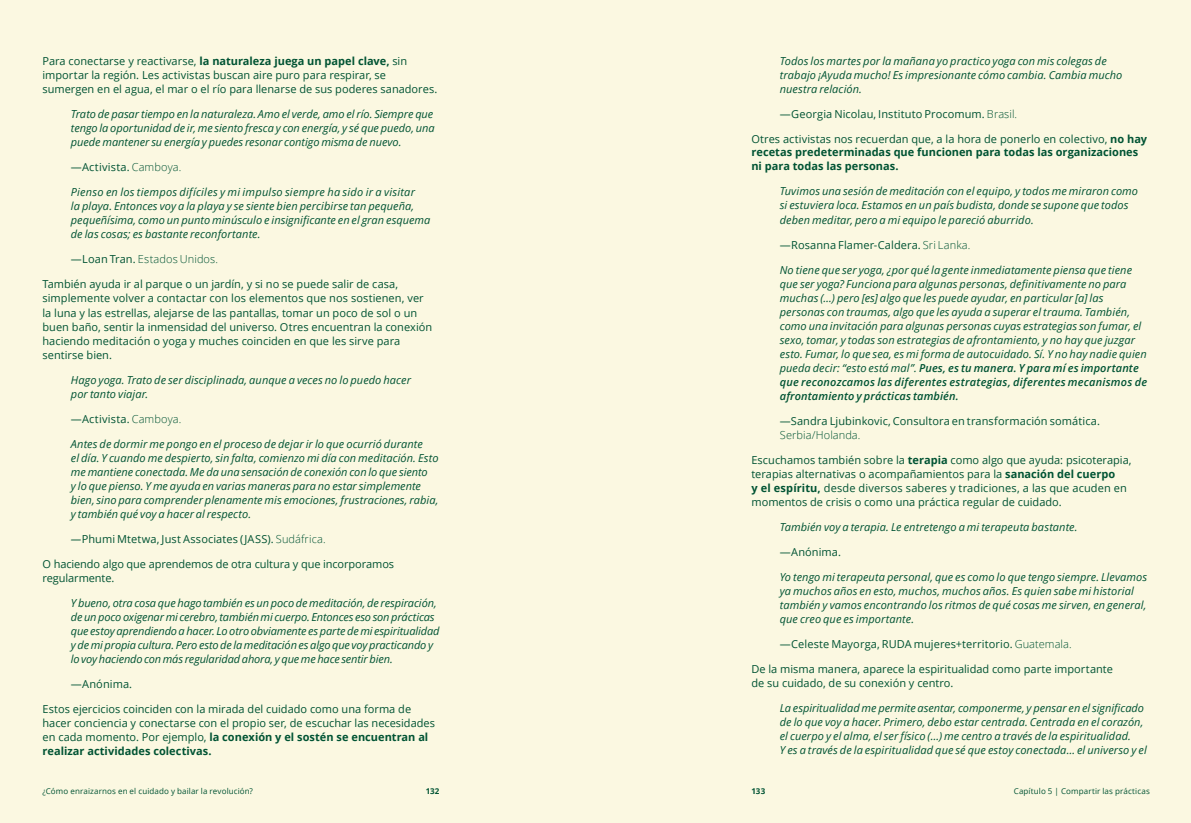
<style>
.page{position:relative;width:1191px;height:823px;background:#fff}
.page>*{position:absolute;margin:0;border:0;box-sizing:border-box;transform-origin:0 0}
.t1{font:italic 11px/14px "Open Sans";letter-spacing:.005em;color:#005333}
.t2{font:11px/14px "Open Sans";color:#005333}
.t3{font:700 11px/13px "Open Sans";color:#005333}
.t4{font:300 11px "Open Sans";letter-spacing:.01em;color:#005333}
.t5{font:11px "Open Sans";letter-spacing:.025em;color:#005333}
.t6{font:8px "Open Sans";letter-spacing:.015em;color:#005333}
.t7{font:700 8px "Open Sans";letter-spacing:.01em;color:#005333}
.s1{font-weight:700}
.s2{font-weight:300}
.s3{font-weight:400}
.s4{font-style:italic}
.s5{font-weight:600}
</style>
<div class="page">
<div style="left:0;top:0;width:1191px;height:822px;background:#fbf8e1"></div>
<p class="t2" style="left:43px;top:54px;width:396px">Para conectarse y reactivarse, <span class="s1">la naturaleza juega un papel clave,</span> sin importar la región. Les activistas buscan aire puro para respirar, se sumergen en el agua, el mar o el río para llenarse de sus poderes sanadores.</p>
<p class="t1" style="left:71px;top:107px;width:365px">Trato de pasar tiempo en la naturaleza. Amo el verde, amo el río. Siempre que tengo la oportunidad de ir, me siento fresca y con energía, y sé que puedo, una puede mantener su energía y puedes resonar contigo misma de nuevo.</p>
<p class="t5" style="left:71px;top:160px;width:112px">—Activista. <span class="s2">Camboya.</span></p>
<p class="t1" style="left:71px;top:185px;width:361px">Pienso en los tiempos difíciles y mi impulso siempre ha sido ir a visitar<br>la playa. Entonces voy a la playa y se siente bien percibirse tan pequeña, pequeñísima, como un punto minúsculo e insignificante en el gran esquema de las cosas; es bastante reconfortante.</p>
<p class="t4" style="left:71px;top:252px;width:149px"><span class="s3">—Loan Tran.</span> Estados Unidos.</p>
<p class="t2" style="left:43px;top:277px;width:391px">También ayuda ir al parque o un jardín, y si no se puede salir de casa, simplemente volver a contactar con los elementos que nos sostienen, ver la luna y las estrellas, alejarse de las pantallas, tomar un poco de sol o un buen baño, sentir la inmensidad del universo. Otres encuentran la conexión haciendo meditación o yoga y muches coinciden en que les sirve para sentirse bien.</p>
<p class="t1" style="left:71px;top:372px;width:342px">Hago yoga. Trato de ser disciplinada, aunque a veces no lo puedo hacer por tanto viajar.</p>
<p class="t5" style="left:71px;top:411px;width:112px">—Activista. <span class="s2">Camboya.</span></p>
<p class="t1" style="left:71px;top:436px;width:369px">Antes de dormir me pongo en el proceso de dejar ir lo que ocurrió durante<br>el día. Y cuando me despierto, sin falta, comienzo mi día con meditación. Esto me mantiene conectada. Me da una sensación de conexión con lo que siento<br>y lo que pienso. Y me ayuda en varias maneras para no estar simplemente bien, sino para comprender plenamente mis emociones, frustraciones, rabia, y también qué voy a hacer al respecto.</p>
<p class="t2" style="left:71px;top:531px;width:256px"><span class="s4">—</span>Phumi Mtetwa, Just Associates (JASS). <span class="s2">Sudáfrica.</span></p>
<p class="t2" style="left:43px;top:556px;width:353px">O haciendo algo que aprendemos de otra cultura y que incorporamos regularmente.</p>
<p class="t1" style="left:71px;top:595px;width:370px">Y bueno, otra cosa que hago también es un poco de meditación, de respiración, de un poco oxigenar mi cerebro, también mi cuerpo. Entonces eso son prácticas que estoy aprendiendo a hacer. Lo otro obviamente es parte de mi espiritualidad y de mi propia cultura. Pero esto de la meditación es algo que voy practicando y lo voy haciendo con más regularidad ahora, y que me hace sentir bien.</p>
<p class="t2" style="left:71px;top:676px;width:63px">—Anónima.</p>
<p class="t2" style="left:43px;top:701px;width:394px">Estos ejercicios coinciden con la mirada del cuidado como una forma de hacer conciencia y conectarse con el propio ser, de escuchar las necesidades en cada momento. Por ejemplo, <span class="s1">la conexión y el sostén se encuentran al realizar actividades colectivas.</span></p>
<p class="t1" style="left:780px;top:54px;width:344px">Todos los martes por la mañana yo practico yoga con mis colegas de trabajo ¡Ayuda mucho! Es impresionante cómo cambia. Cambia mucho nuestra relación.</p>
<p class="t2" style="left:780px;top:107px;width:239px">—Georgia Nicolau, Instituto Procomum. <span class="s2">Brasil.</span></p>
<p class="t3" style="left:751px;top:132px;width:397px"><span class="s3">Otres activistas nos recuerdan que, a la hora de ponerlo en colectivo,</span> no hay recetas predeterminadas que funcionen para todas las organizaciones</p>
<p class="t3" style="left:751px;top:159px;width:149px">ni para todas las personas.</p>
<p class="t1" style="left:780px;top:184px;width:360px">Tuvimos una sesión de meditación con el equipo, y todos me miraron como si estuviera loca. Estamos en un país budista, donde se supone que todos deben meditar, pero a mi equipo le pareció aburrido.</p>
<p class="t2" style="left:780px;top:237px;width:192px">—Rosanna Flamer-Caldera. <span class="s2">Sri Lanka.</span></p>
<p class="t1" style="left:780px;top:262px;width:369px">No tiene que ser yoga, ¿por qué la gente inmediatamente piensa que tiene que ser yoga? Funciona para algunas personas, definitivamente no para muchas (…) pero [es] algo que les puede ayudar, en particular [a] las personas con traumas, algo que les ayuda a superar el trauma. También, como una invitación para algunas personas cuyas estrategias son fumar, el sexo, tomar, y todas son estrategias de afrontamiento, y no hay que juzgar esto. Fumar, lo que sea, es mi forma de autocuidado. Sí. Y no hay nadie quien pueda decir: “esto está mal”. <span class="s5">Pues, es tu manera. Y para mí es importante que reconozcamos las diferentes estrategias, diferentes mecanismos de afrontamiento y prácticas también.</span></p>
<p class="t2" style="left:780px;top:413px;width:322px">—Sandra Ljubinkovic, Consultora en transformación somática.</p>
<p class="t4" style="left:780px;top:427px;width:82px">Serbia/Holanda.</p>
<p class="t2" style="left:751px;top:452px;width:382px">Escuchamos también sobre la <span class="s1">terapia</span> como algo que ayuda: psicoterapia, terapias alternativas o acompañamientos para la <span class="s1">sanación del cuerpo<br>y el espíritu,</span> desde diversos saberes y tradiciones, a las que acuden en momentos de crisis o como una práctica regular de cuidado.</p>
<p class="t1" style="left:780px;top:519px;width:299px">También voy a terapia. Le entretengo a mi terapeuta bastante.</p>
<p class="t2" style="left:780px;top:544px;width:63px">—Anónima.</p>
<p class="t1" style="left:780px;top:569px;width:369px">Yo tengo mi terapeuta personal, que es como lo que tengo siempre. Llevamos ya muchos años en esto, muchos, muchos años. Es quien sabe mi historial también y vamos encontrando los ritmos de qué cosas me sirven, en general, que creo que es importante.</p>
<p class="t2" style="left:780px;top:636px;width:293px">—Celeste Mayorga, RUDA mujeres+territorio. <span class="s2">Guatemala.</span></p>
<p class="t2" style="left:751px;top:661px;width:363px">De la misma manera, aparece la espiritualidad como parte importante de su cuidado, de su conexión y centro.</p>
<p class="t1" style="left:780px;top:700px;width:368px">La espiritualidad me permite asentar, componerme, y pensar en el significado de lo que voy a hacer. Primero, debo estar centrada. Centrada en el corazón, el cuerpo y el alma, el ser físico (…) me centro a través de la espiritualidad.<br>Y es a través de la espiritualidad que sé que estoy conectada… el universo y el</p>
<p class="t6" style="left:43px;top:785px;width:212px">¿Cómo enraizarnos en el cuidado y bailar la revolución?</p>
<p class="t7" style="left:426px;top:784px;width:15px">132</p>
<p class="t7" style="left:751px;top:784px;width:15px">133</p>
<p class="t6" style="left:1013px;top:785px;width:138px">Capítulo 5 | Compartir las prácticas</p>
</div>
